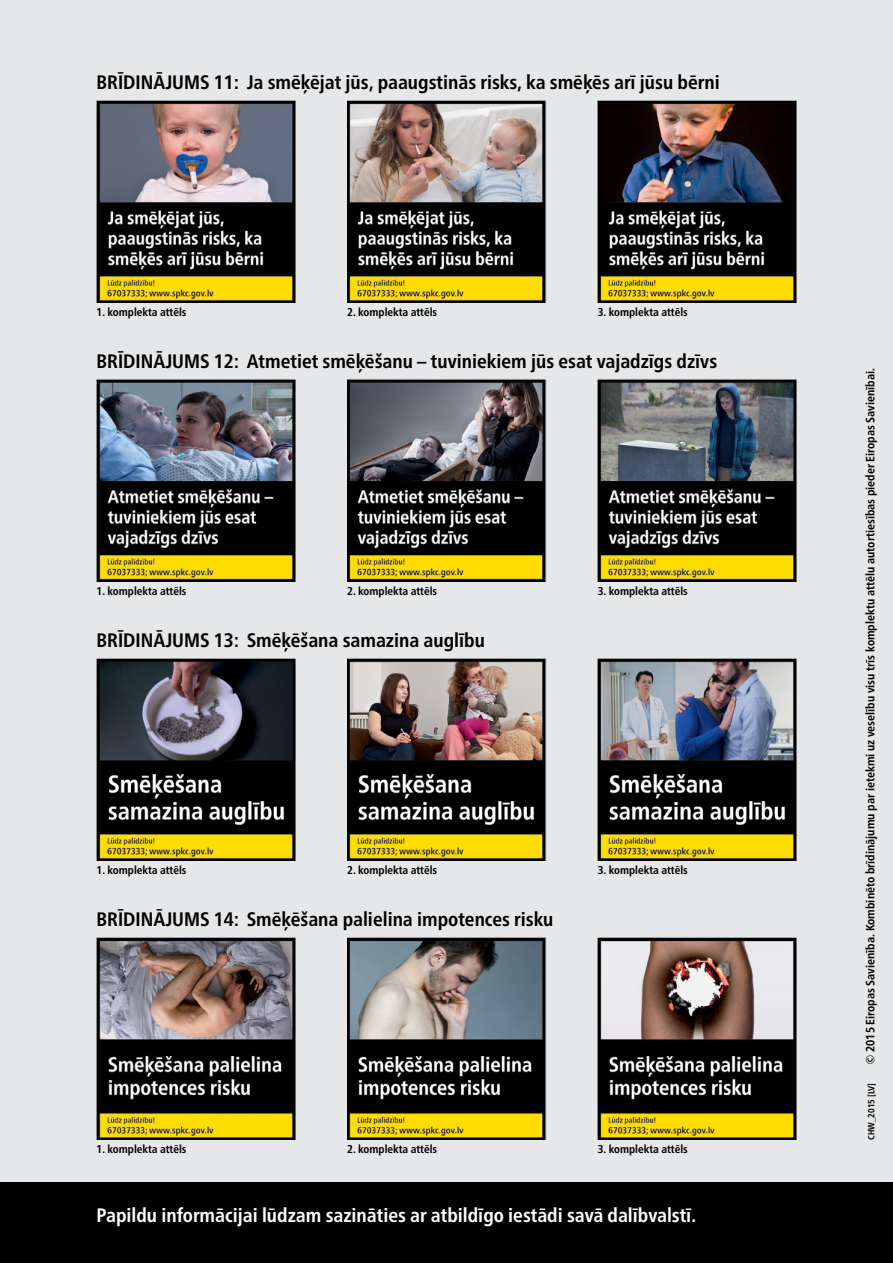
<style>
.page{position:relative;width:893px;height:1263px;background:#e6e7e8}
.page>*{position:absolute;margin:0;border:0;box-sizing:border-box;transform-origin:0 0}
.t1{font:700 condensed 19.5px "Frutiger Neue LTW1 G";color:#000}
.Intro{font:700 condensed 19.5px "Frutiger Neue LTW1 G";color:#fff}
.t2{font:700 condensed 12px "Frutiger Neue LTW1 G";color:#000}
.t3{font:700 condensed 11.4px "Frutiger Neue LTW1 G";color:#000}
.Intro-2{font:700 condensed 9px "Frutiger Neue LTW1 G";color:#000}
</style>
<div class="page">
<div style="left:0;top:1182px;width:893px;height:81px;background:#000"></div>
<img style="left:97px;top:100px;width:199px;height:203px">
<img style="left:347px;top:100px;width:199px;height:203px">
<img style="left:598px;top:100px;width:199px;height:203px">
<img style="left:97px;top:379px;width:199px;height:203px">
<img style="left:347px;top:379px;width:199px;height:203px">
<img style="left:598px;top:379px;width:199px;height:203px">
<img style="left:97px;top:658px;width:199px;height:203px">
<img style="left:347px;top:658px;width:199px;height:203px">
<img style="left:598px;top:658px;width:199px;height:203px">
<img style="left:97px;top:937px;width:199px;height:203px">
<img style="left:347px;top:937px;width:199px;height:203px">
<img style="left:598px;top:937px;width:199px;height:203px">
<p class="t1" style="left:97px;top:71px;width:625px">BRĪDINĀJUMS 11: Ja smēķējat jūs, paaugstinās risks, ka smēķēs arī jūsu bērni</p>
<p class="t3" style="left:97px;top:305px;width:91px">1. komplekta attēls</p>
<p class="t3" style="left:347px;top:305px;width:91px">2. komplekta attēls</p>
<p class="t3" style="left:598px;top:305px;width:91px">3. komplekta attēls</p>
<p class="t1" style="left:97px;top:350px;width:622px">BRĪDINĀJUMS 12: Atmetiet smēķēšanu – tuviniekiem jūs esat vajadzīgs dzīvs</p>
<p class="t3" style="left:97px;top:584px;width:91px">1. komplekta attēls</p>
<p class="t3" style="left:347px;top:584px;width:91px">2. komplekta attēls</p>
<p class="t3" style="left:598px;top:584px;width:91px">3. komplekta attēls</p>
<p class="t1" style="left:97px;top:629px;width:390px">BRĪDINĀJUMS 13: Smēķēšana samazina auglību</p>
<p class="t3" style="left:97px;top:863px;width:91px">1. komplekta attēls</p>
<p class="t3" style="left:347px;top:863px;width:91px">2. komplekta attēls</p>
<p class="t3" style="left:598px;top:863px;width:91px">3. komplekta attēls</p>
<p class="t1" style="left:97px;top:908px;width:458px">BRĪDINĀJUMS 14: Smēķēšana palielina impotences risku</p>
<p class="t3" style="left:97px;top:1142px;width:91px">1. komplekta attēls</p>
<p class="t3" style="left:347px;top:1142px;width:91px">2. komplekta attēls</p>
<p class="t3" style="left:598px;top:1142px;width:91px">3. komplekta attēls</p>
<p class="Intro" style="left:97px;top:1203px;width:601px">Papildu informācijai lūdzam sazināties ar atbildīgo iestādi savā dalībvalstī.</p>
<p class="t2" style="left:863px;top:1065px;width:699px;rotate:-90deg">© 2015 Eiropas Savienība. Kombinēto brīdinājumu par ietekmi uz veselību visu trīs komplektu attēlu autortiesības pieder Eiropas Savienībai.</p>
<p class="Intro-2" style="left:866px;top:1140px;width:58px;rotate:-90deg">CHW_2015 [LV]</p>
</div>
